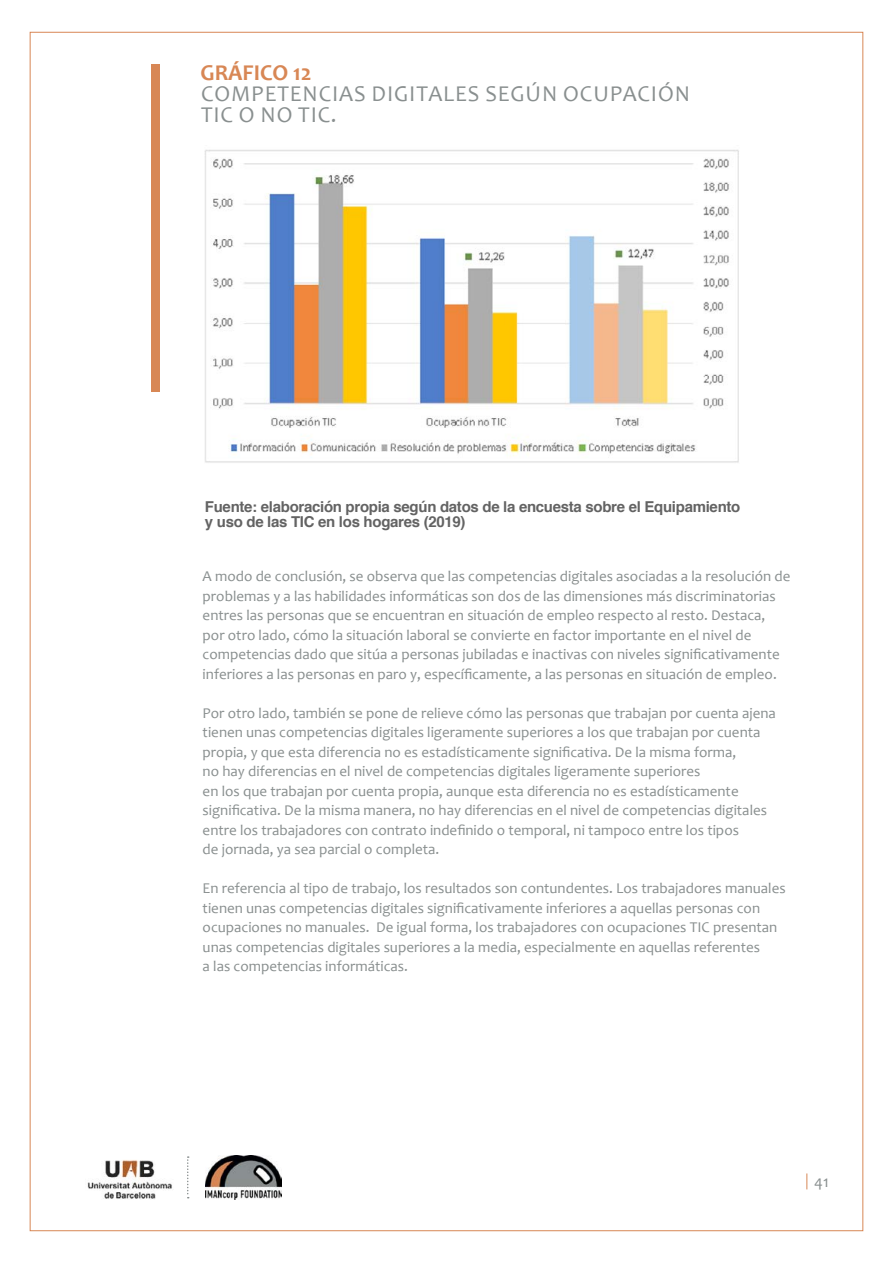
<style>
.page{position:relative;width:893px;height:1263px;background:#fff}
.page>*{position:absolute;margin:0;border:0;box-sizing:border-box;transform-origin:0 0}
.t1{font:22.65px/21.1px "Candara";letter-spacing:.04em;color:#898f8f}
.t2{font:700 22.65px "Candara";color:#d88755}
.t3{font:16.5px "Candara";color:#898f8f}
.t4{font:15px/19.5px "Candara";color:#898f8f}
.t5{font:700 15px/15px "Helvetica";letter-spacing:-.02em;color:#636363}
</style>
<div class="page">
<img style="left:206px;top:1155px;width:75px;height:44px">
<img style="left:87px;top:1160px;width:85px;height:39px">
<svg style="left:187px;top:1156px;width:2px;height:42px"></svg>
<svg style="left:806px;top:1173px;width:1px;height:16px"></svg>
<div style="left:151px;top:64px;width:9px;height:327px;background:#d88755"></div>
<img style="left:205px;top:149px;width:534px;height:314px">
<h1 class="t2" style="left:201px;top:59px;width:113px">GRÁFICO 12</h1>
<h1 class="t1" style="left:201px;top:83px;width:490px">COMPETENCIAS DIGITALES SEGÚN OCUPACIÓN<br>TIC O NO TIC.</h1>
<p class="t5" style="left:205px;top:499px;width:537px">Fuente: elaboración propia según datos de la encuesta sobre el Equipamiento y uso de las TIC en los hogares (2019)</p>
<p class="t4" style="left:203px;top:567px;width:589px">A modo de conclusión, se observa que las competencias digitales asociadas a la resolución de problemas y a las habilidades informáticas son dos de las dimensiones más discriminatorias entres las personas que se encuentran en situación de empleo respecto al resto. Destaca, por otro lado, cómo la situación laboral se convierte en factor importante en el nivel de competencias dado que sitúa a personas jubiladas e inactivas con niveles significativamente inferiores a las personas en paro y, específicamente, a las personas en situación de empleo.</p>
<p class="t4" style="left:203px;top:703px;width:575px">Por otro lado, también se pone de relieve cómo las personas que trabajan por cuenta ajena tienen unas competencias digitales ligeramente superiores a los que trabajan por cuenta propia, y que esta diferencia no es estadísticamente significativa. De la misma forma,<br>no hay diferencias en el nivel de competencias digitales ligeramente superiores<br>en los que trabajan por cuenta propia, aunque esta diferencia no es estadísticamente significativa. De la misma manera, no hay diferencias en el nivel de competencias digitales entre los trabajadores con contrato indefinido o temporal, ni tampoco entre los tipos<br>de jornada, ya sea parcial o completa.</p>
<p class="t4" style="left:203px;top:879px;width:585px">En referencia al tipo de trabajo, los resultados son contundentes. Los trabajadores manuales tienen unas competencias digitales significativamente inferiores a aquellas personas con ocupaciones no manuales. De igual forma, los trabajadores con ocupaciones TIC presentan unas competencias digitales superiores a la media, especialmente en aquellas referentes<br>a las competencias informáticas.</p>
<p class="t3" style="left:814px;top:1171px;width:16px">41</p>
</div>
